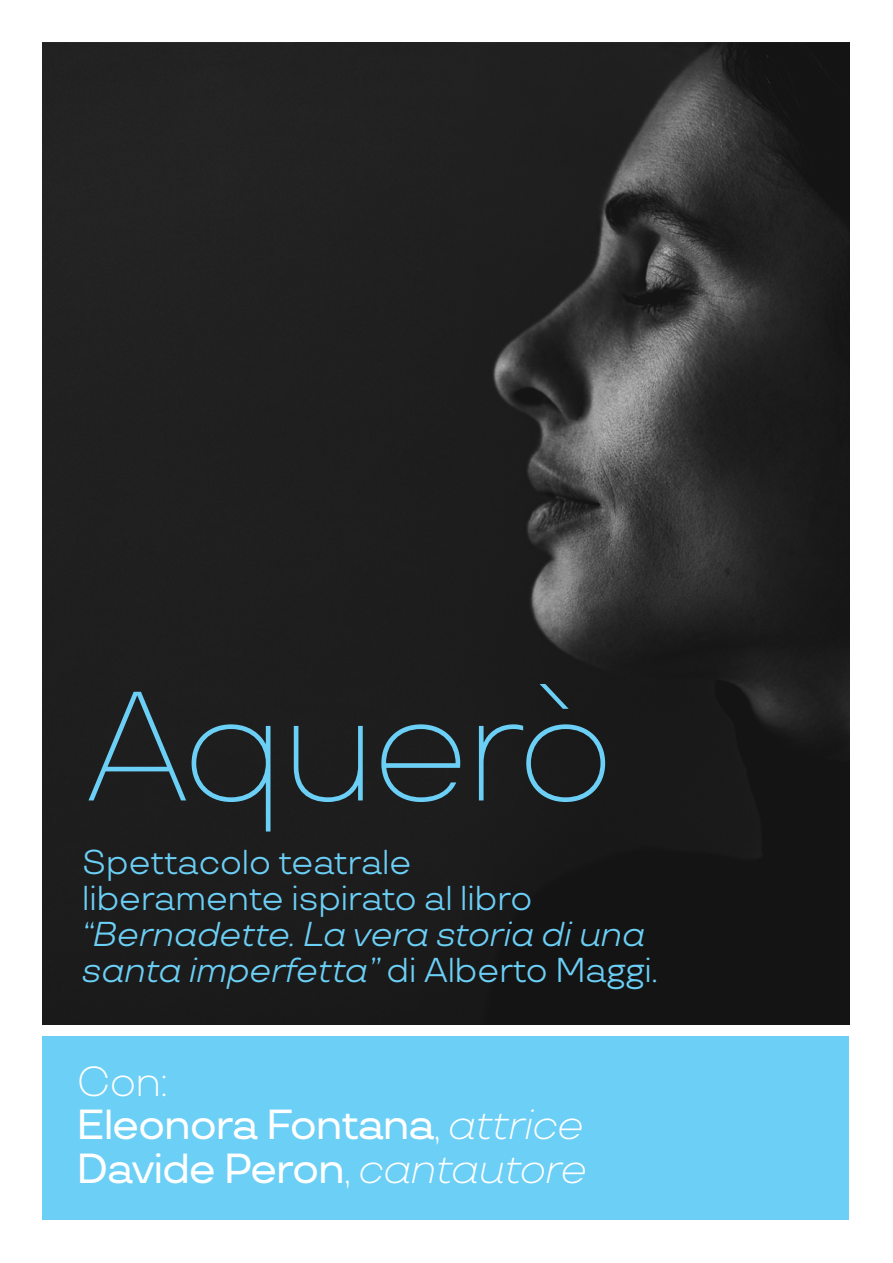
<style>
.page{position:relative;width:893px;height:1263px;background:#fff}
.page>*{position:absolute;margin:0;border:0;box-sizing:border-box;transform-origin:0 0}
.t1{font:200 155.25px "TT Travels";letter-spacing:-.04em;color:#6bcff6}
.t2{font:500 42px "TT Travels";letter-spacing:-.03em;color:#fff}
.t3{font:300 42px "TT Travels";color:#fff}
.t4{font:italic 34.5px/36px "TT Travels";letter-spacing:-.02em;color:#6bcff6}
.t5{font:34.5px "TT Travels";letter-spacing:-.02em;color:#6bcff6}
.s1{font-style:normal}
.s2{font-weight:300}
.s3{font-weight:300;font-style:italic}
</style>
<div class="page">
<div style="left:42px;top:1036px;width:807px;height:184px;background:#6bcff6"></div>
<img style="left:42px;top:43px;width:808px;height:982px">
<p class="t1" style="left:84px;top:653px;width:533px">Aquerò</p>
<p class="t5" style="left:82px;top:841px;width:331px">Spettacolo teatrale</p>
<p class="t5" style="left:82px;top:877px;width:452px">liberamente ispirato al libro</p>
<p class="t4" style="left:82px;top:916px;width:578px">“Bernadette. La vera storia di una santa imperfetta” <span class="s1">di Alberto Maggi.</span></p>
<p class="t3" style="left:77px;top:1056px;width:93px">Con:</p>
<p class="t2" style="left:77px;top:1099px;width:510px">Eleonora Fontana<span class="s2">,</span> <span class="s3">attrice</span></p>
<p class="t2" style="left:77px;top:1143px;width:513px">Davide Peron<span class="s2">,</span> <span class="s3">cantautore</span></p>
</div>
